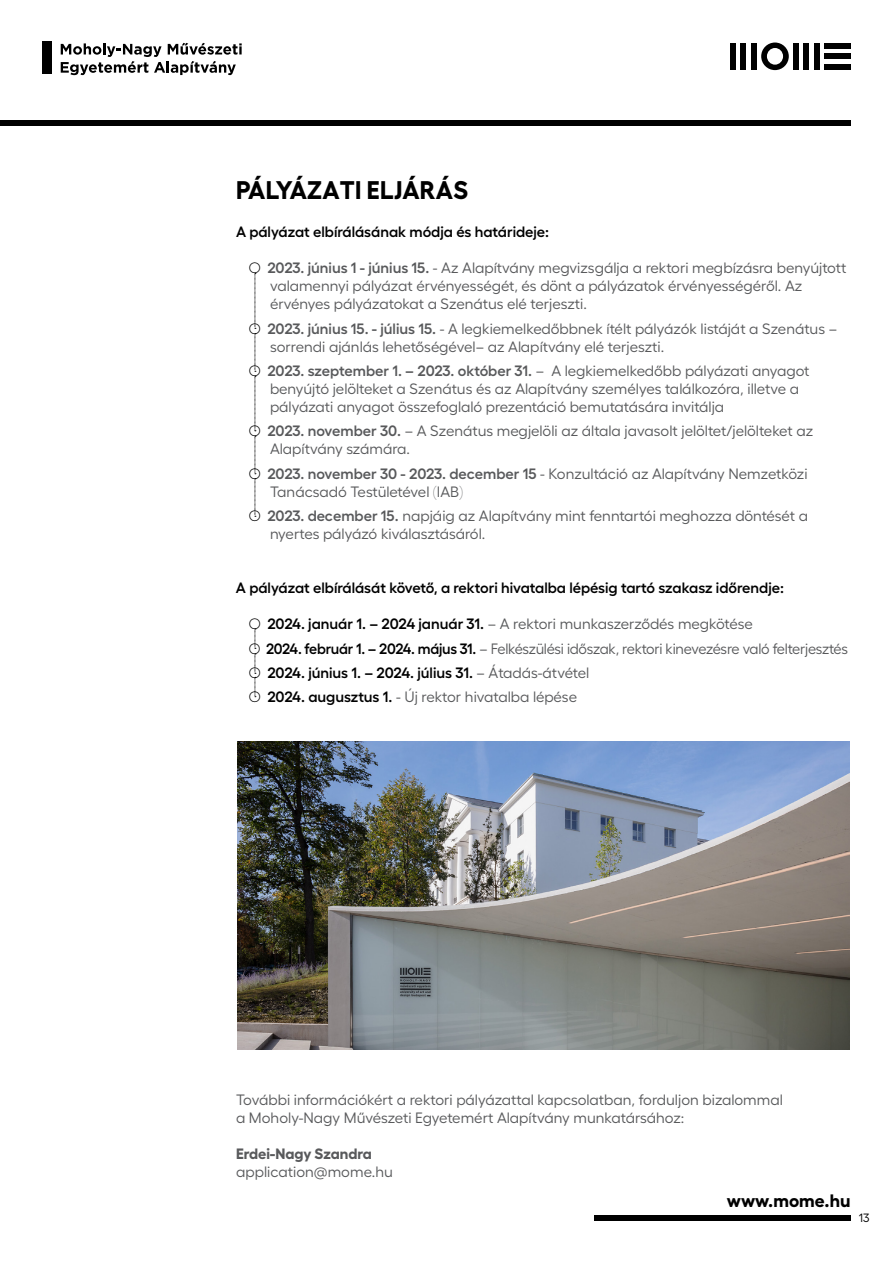
<style>
.page{position:relative;width:893px;height:1263px;background:#fff}
.page>*{position:absolute;margin:0;border:0;box-sizing:border-box;transform-origin:0 0}
.t1{font:700 25.5px "Fellix";letter-spacing:.01em;color:#000}
.t2{font:700 18px "Fellix";color:#000}
.t3{font:15px/18px "Fellix";color:#58595b}
.t4{font:600 15px "Fellix";color:#000}
.t5{font:15px "Fellix";letter-spacing:-.02em;color:#58595b}
.t6{font:700 15px "Fellix";color:#58595b}
.t7{font:12px "Fellix";color:#000}
.s1{font-weight:600;color:#000}
.s2{font-weight:600}
.s3{font-weight:400;color:#58595b}
</style>
<div class="page">
<div style="left:594px;top:1215px;width:256px;height:5px;background:#000"></div>
<div style="left:824px;top:64px;width:26px;height:5px;background:#000"></div>
<div style="left:730px;top:43px;width:6px;height:26px;background:#000"></div>
<div style="left:751px;top:43px;width:5px;height:26px;background:#000"></div>
<div style="left:741px;top:43px;width:5px;height:26px;background:#000"></div>
<div style="left:793px;top:43px;width:6px;height:26px;background:#000"></div>
<div style="left:814px;top:43px;width:5px;height:26px;background:#000"></div>
<div style="left:803px;top:43px;width:6px;height:26px;background:#000"></div>
<div style="left:824px;top:54px;width:26px;height:5px;background:#000"></div>
<div style="left:824px;top:43px;width:26px;height:6px;background:#000"></div>
<svg style="left:761px;top:43px;width:28px;height:27px"></svg>
<div style="left:0;top:120px;width:850px;height:6px;background:#000"></div>
<svg style="left:61px;top:43px;width:181px;height:32px"></svg>
<div style="left:43px;top:42px;width:9px;height:32px;background:#000"></div>
<svg style="left:255px;top:273px;width:1px;height:244px"></svg>
<svg style="left:255px;top:629px;width:1px;height:68px"></svg>
<img style="left:237px;top:741px;width:612px;height:308px">
<h1 class="t1" style="left:236px;top:170px;width:234px">PÁLYÁZATI ELJÁRÁS</h1>
<p class="t4" style="left:236px;top:220px;width:315px">A pályázat elbírálásának módja és határideje:</p>
<p class="t3" style="left:270px;top:257px;width:578px;text-indent:-21px"><span class="s1">○</span> <span class="s2">2023. június 1 - június 15.</span> - Az Alapítvány megvizsgálja a rektori megbízásra benyújtott valamennyi pályázat érvényességét, és dönt a pályázatok érvényességéről. Az érvényes pályázatokat a Szenátus elé terjeszti.</p>
<p class="t3" style="left:270px;top:318px;width:569px;text-indent:-21px"><span class="s1">○</span> <span class="s2">2023. június 15. - július 15.</span> - A legkiemelkedőbbnek ítélt pályázók listáját a Szenátus – sorrendi ajánlás lehetőségével– az Alapítvány elé terjeszti.</p>
<p class="t3" style="left:270px;top:360px;width:541px;text-indent:-21px"><span class="s1">○</span> <span class="s2">2023. szeptember 1. – 2023. október 31.</span> – A legkiemelkedőbb pályázati anyagot benyújtó jelölteket a Szenátus és az Alapítvány személyes találkozóra, illetve a pályázati anyagot összefoglaló prezentáció bemutatására invitálja</p>
<p class="t3" style="left:270px;top:421px;width:545px;text-indent:-21px"><span class="s1">○</span> <span class="s2">2023. november 30.</span> – A Szenátus megjelöli az általa javasolt jelöltet/jelölteket az<br>Alapítvány számára.</p>
<p class="t3" style="left:270px;top:463px;width:539px;text-indent:-21px"><span class="s1">○</span> <span class="s2">2023. november 30 - 2023. december 15</span> - Konzultáció az Alapítvány Nemzetközi<br>Tanácsadó Testületével (IAB)</p>
<p class="t3" style="left:270px;top:505px;width:540px;text-indent:-21px"><span class="s1">○</span> <span class="s2">2023. december 15.</span> napjáig az Alapítvány mint fenntartói meghozza döntését a nyertes pályázó kiválasztásáról.</p>
<p class="t4" style="left:236px;top:576px;width:549px">A pályázat elbírálását követő, a rektori hivatalba lépésig tartó szakasz időrendje:</p>
<p class="t3" style="left:249px;top:613px;width:506px"><span class="s1">○ 2024. január 1. – 2024 január 31.</span> – A rektori munkaszerződés megkötése</p>
<p class="t5" style="left:249px;top:637px;width:601px"><span class="s1">○ 2024. február 1. – 2024. május 31.</span> – Felkészülési időszak, rektori kinevezésre való felterjesztés</p>
<p class="t4" style="left:249px;top:661px;width:342px">○ 2024. június 1. – 2024. július 31. <span class="s3">– Átadás-átvétel</span></p>
<p class="t3" style="left:249px;top:686px;width:330px"><span class="s1">○ 2024. augusztus 1.</span> - Új rektor hivatalba lépése</p>
<p class="t3" style="left:236px;top:1089px;width:548px">További információkért a rektori pályázattal kapcsolatban, forduljon bizalommal a Moholy-Nagy Művészeti Egyetemért Alapítvány munkatársához:</p>
<p class="t6" style="left:236px;top:1142px;width:137px">Erdei-Nagy Szandra</p>
<p class="t3" style="left:236px;top:1161px;width:158px">application@mome.hu</p>
<p class="t2" style="left:727px;top:1186px;width:125px">www.mome.hu</p>
<p class="t7" style="left:859px;top:1208px;width:12px">13</p>
</div>
